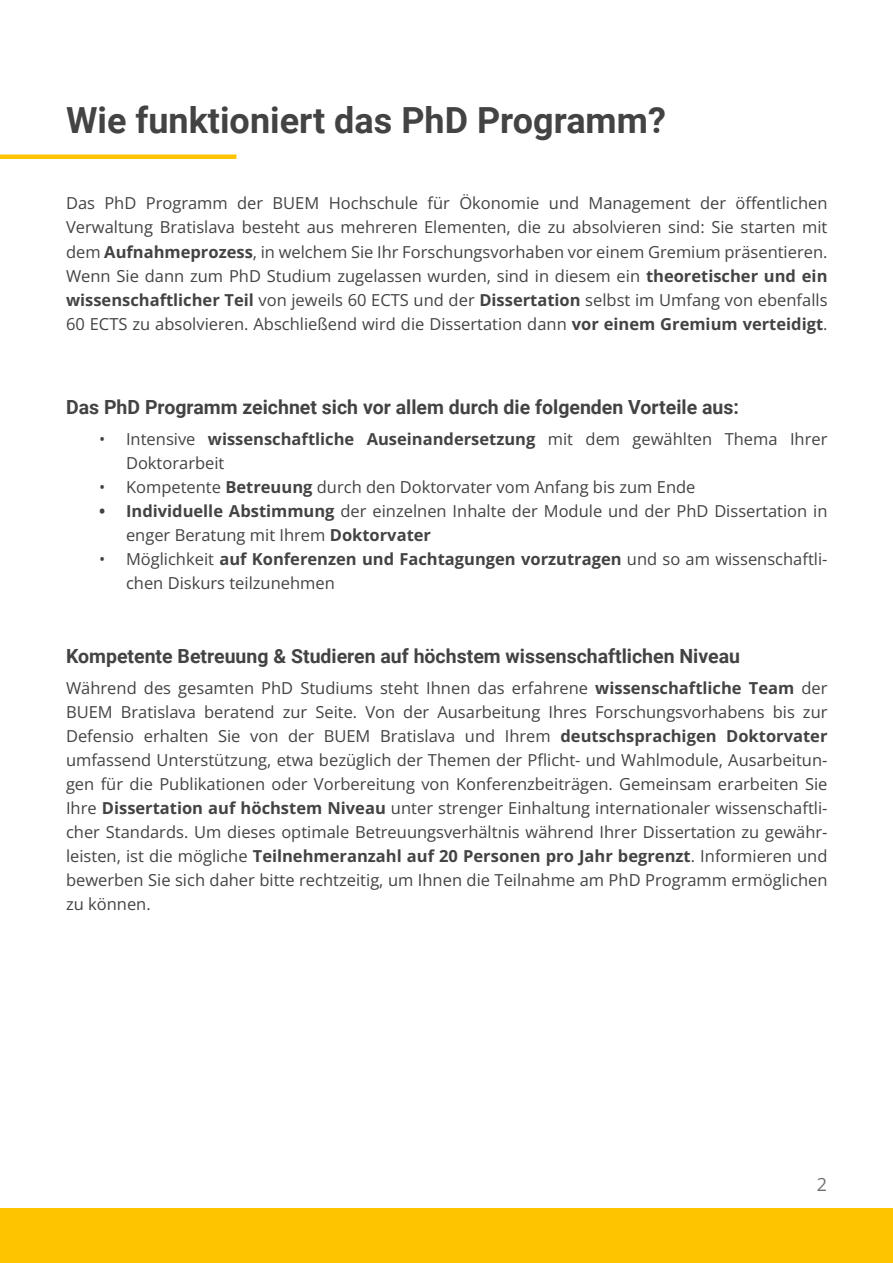
<style>
.page{position:relative;width:893px;height:1263px;background:#fff}
.page>*{position:absolute;margin:0;border:0;box-sizing:border-box;transform-origin:0 0}
.t1{font:700 36px "Roboto";color:#434343}
.t2{font:700 19.5px "Roboto";color:#434343}
.t3{font:18px "Open Sans";color:#707070}
.t4{font:16.5px/24px "Open Sans";color:#434343}
.s1{font-weight:700}
</style>
<div class="page">
<div style="left:0;top:1209px;width:893px;height:54px;background:#ffc400"></div>
<div style="left:0;top:154px;width:236px;height:5px;background:#ffc400"></div>
<p class="t1" style="left:66px;top:95px;width:601px">Wie funktioniert das PhD Programm?</p>
<p class="t4" style="left:66px;top:191px;width:763px;text-align:justify">Das PhD Programm der BUEM Hochschule für Ökonomie und Management der öffentlichen Verwaltung Bratislava besteht aus mehreren Elementen, die zu absolvieren sind: Sie starten mit dem <span class="s1">Aufnahmeprozess</span>, in welchem Sie Ihr Forschungsvorhaben vor einem Gremium präsentieren.<br>Wenn Sie dann zum PhD Studium zugelassen wurden, sind in diesem ein <span class="s1">theoretischer und ein wissenschaftlicher Teil</span> von jeweils 60 ECTS und der <span class="s1">Dissertation</span> selbst im Umfang von ebenfalls 60 ECTS zu absolvieren. Abschließend wird die Dissertation dann <span class="s1">vor einem Gremium verteidigt</span>.</p>
<p class="t2" style="left:66px;top:393px;width:674px">Das PhD Programm zeichnet sich vor allem durch die folgenden Vorteile aus:</p>
<p class="t4" style="left:126px;top:427px;width:703px;text-indent:-27px">• Intensive <span class="s1">wissenschaftliche Auseinandersetzung</span> mit dem gewählten Thema Ihrer<br>Doktorarbeit</p>
<p class="t4" style="left:99px;top:475px;width:598px">• Kompetente <span class="s1">Betreuung</span> durch den Doktorvater vom Anfang bis zum Ende</p>
<p class="t4" style="left:126px;top:499px;width:703px;text-indent:-27px"><span class="s1">• Individuelle Abstimmung</span> der einzelnen Inhalte der Module und der PhD Dissertation in enger Beratung mit Ihrem <span class="s1">Doktorvater</span></p>
<p class="t4" style="left:126px;top:547px;width:703px;text-indent:-27px">• Möglichkeit <span class="s1">auf Konferenzen und Fachtagungen vorzutragen</span> und so am wissenschaftli&shy;chen Diskurs teilzunehmen</p>
<p class="t2" style="left:66px;top:642px;width:676px">Kompetente Betreuung &amp; Studieren auf höchstem wissenschaftlichen Niveau</p>
<p class="t4" style="left:66px;top:676px;width:763px;text-align:justify">Während des gesamten PhD Studiums steht Ihnen das erfahrene <span class="s1">wissenschaftliche Team</span> der BUEM Bratislava beratend zur Seite. Von der Ausarbeitung Ihres Forschungsvorhabens bis zur Defensio erhalten Sie von der BUEM Bratislava und Ihrem <span class="s1">deutschsprachigen Doktorvater </span>umfassend Unterstützung, etwa bezüglich der Themen der Pflicht- und Wahlmodule, Ausarbeitun&shy;gen für die Publikationen oder Vorbereitung von Konferenzbeiträgen. Gemeinsam erarbeiten Sie Ihre <span class="s1">Dissertation auf höchstem Niveau</span> unter strenger Einhaltung internationaler wissenschaftli&shy;cher Standards. Um dieses optimale Betreuungsverhältnis während Ihrer Dissertation zu gewähr&shy;leisten, ist die mögliche <span class="s1">Teilnehmeranzahl auf 20 Personen pro Jahr begrenzt</span>. Informieren und bewerben Sie sich daher bitte rechtzeitig, um Ihnen die Teilnahme am PhD Programm ermöglichen zu können.</p>
<p class="t3" style="left:817px;top:1172px;width:12px">2</p>
</div>
